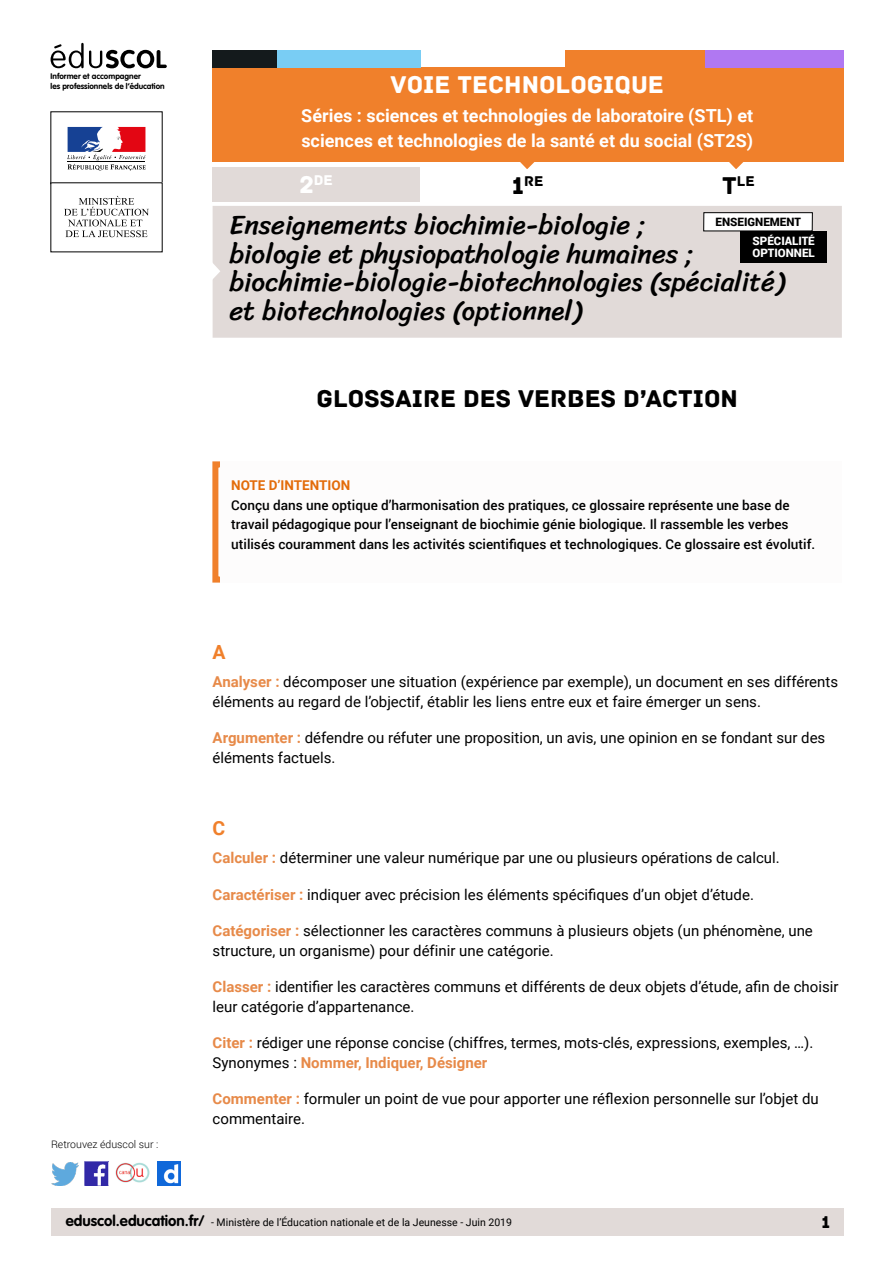
<style>
.page{position:relative;width:893px;height:1263px;background:#fff}
.page>*{position:absolute;margin:0;border:0;box-sizing:border-box;transform-origin:0 0}
.t1{font:27px/28.5px "Sriracha";color:#000}
.t2{font:25.5px "Archive";color:#000}
.t3{font:25.5px "Archive";color:#fff}
.t4{font:700 19.5px "Roboto";color:#f0802b}
.t5{font:700 18px/25.2px "Roboto";color:#fff}
.t6{font:18px "Archive";color:#000}
.t7{font:15px/19.5px "Roboto";color:#000}
.t8{font:14.85px "Archive";color:#000}
.t9{font:14.85px "Archive";color:#fff}
.t10{font:500 13.5px/19.5px "Roboto";color:#000}
.t11{font:700 13.5px "Roboto";color:#e36c0a}
.t12{font:900 11.55px/12px "Roboto";color:#fff}
.t13{font:900 11.55px "Roboto";color:#000}
.t14{font:10.5px "Roboto";color:#000}
.t15{font:300 10.5px "Roboto";color:#000}
.t16{font:700 8.1px/9.8px "VAG Rounded Std";color:#000}
.s1{font-size:25.5px}
.s2{font-weight:700;color:#e78a49}
.s3{font-family:"VAG Rounded Std";font-weight:700;font-size:15px}
</style>
<div class="page">
<div style="left:51px;top:1209px;width:792px;height:27px;background:#e1dad8"></div>
<img style="left:85px;top:1162px;width:23px;height:23px">
<img style="left:51px;top:1163px;width:28px;height:22px">
<img style="left:158px;top:1162px;width:22px;height:23px">
<img style="left:115px;top:1162px;width:35px;height:21px">
<svg style="left:729px;top:162px;width:15px;height:7px"></svg>
<svg style="left:520px;top:162px;width:15px;height:7px"></svg>
<div style="left:213px;top:206px;width:629px;height:132px;background:#e1dad8"></div>
<div style="left:213px;top:167px;width:207px;height:35px;background:#e1dad8"></div>
<div style="left:213px;top:68px;width:630px;height:94px;background:#f0802b"></div>
<svg style="left:212px;top:258px;width:8px;height:26px"></svg>
<div style="left:277px;top:50px;width:143px;height:18px;background:#79cdf4"></div>
<div style="left:213px;top:50px;width:64px;height:18px;background:#141a1c"></div>
<div style="left:704px;top:50px;width:139px;height:18px;background:#b078f2"></div>
<div style="left:565px;top:50px;width:140px;height:18px;background:#f0802b"></div>
<svg style="left:703px;top:212px;width:110px;height:20px"></svg>
<div style="left:740px;top:231px;width:87px;height:32px;background:#000"></div>
<svg style="left:67px;top:127px;width:79px;height:44px"></svg>
<hr style="left:67px;top:161px;width:78px;height:1px;background:#000">
<svg style="left:64px;top:196px;width:85px;height:41px"></svg>
<svg style="left:51px;top:43px;width:116px;height:25px"></svg>
<p class="t16" style="left:51px;top:71px;width:116px">Informer et accompagner<br>les professionnels de l’éducation</p>
<p class="t15" style="left:51px;top:1137px;width:109px">Retrouvez éduscol sur :</p>
<h2 class="t3" style="left:391px;top:69px;width:275px">VOIE TECHNOLOGIQUE</h2>
<p class="t5" style="left:301px;top:102px;width:453px">Séries : sciences et technologies de laboratoire (STL) et sciences et technologies de la santé et du social (ST2S)</p>
<p class="t9" style="left:300px;top:171px;width:35px"><span class="s1">2</span>DE</p>
<p class="t8" style="left:512px;top:172px;width:33px"><span class="s1">1</span>RE</p>
<p class="t8" style="left:722px;top:172px;width:34px"><span class="s1">T</span>LE</p>
<h1 class="t1" style="left:229px;top:211px;width:557px">Enseignements biochimie-biologie ;<br>biologie et physiopathologie humaines ; biochimie-biologie-biotechnologies (spécialité) et biotechnologies (optionnel)</h1>
<p class="t13" style="left:716px;top:213px;width:87px">ENSEIGNEMENT</p>
<p class="t12" style="left:752px;top:234px;width:64px">SPÉCIALITÉ<br>OPTIONNEL</p>
<h2 class="t2" style="left:317px;top:383px;width:423px">GLOSSAIRE DES VERBES D’ACTION</h2>
<p class="t11" style="left:231px;top:476px;width:121px">NOTE D’INTENTION</p>
<p class="t10" style="left:231px;top:495px;width:585px">Conçu dans une optique d’harmonisation des pratiques, ce glossaire représente une base de travail pédagogique pour l’enseignant de biochimie génie biologique. Il rassemble les verbes utilisés couramment dans les activités scientifiques et technologiques. Ce glossaire est évolutif.</p>
<h3 class="t4" style="left:213px;top:639px;width:15px">A</h3>
<p class="t7" style="left:213px;top:672px;width:627px"><span class="s2">Analyser :</span> décomposer une situation (expérience par exemple), un document en ses différents éléments au regard de l’objectif, établir les liens entre eux et faire émerger un sens.</p>
<p class="t7" style="left:213px;top:728px;width:614px"><span class="s2">Argumenter :</span> défendre ou réfuter une proposition, un avis, une opinion en se fondant sur des éléments factuels.</p>
<h3 class="t4" style="left:213px;top:814px;width:14px">C</h3>
<p class="t7" style="left:213px;top:847px;width:569px"><span class="s2">Calculer :</span> déterminer une valeur numérique par une ou plusieurs opérations de calcul.</p>
<p class="t7" style="left:213px;top:884px;width:543px"><span class="s2">Caractériser :</span> indiquer avec précision les éléments spécifiques d’un objet d’étude.</p>
<p class="t7" style="left:213px;top:920px;width:602px"><span class="s2">Catégoriser :</span> sélectionner les caractères communs à plusieurs objets (un phénomène, une structure, un organisme) pour définir une catégorie.</p>
<p class="t7" style="left:213px;top:976px;width:627px"><span class="s2">Classer :</span> identifier les caractères communs et différents de deux objets d’étude, afin de choisir leur catégorie d’appartenance.</p>
<p class="t7" style="left:213px;top:1032px;width:602px"><span class="s2">Citer :</span> rédiger une réponse concise (chiffres, termes, mots-clés, expressions, exemples, …).<br>Synonymes : <span class="s2">Nommer, Indiquer, Désigner</span></p>
<p class="t7" style="left:213px;top:1088px;width:608px"><span class="s2">Commenter :</span> formuler un point de vue pour apporter une réflexion personnelle sur l’objet du commentaire.</p>
<p class="t14" style="left:66px;top:1215px;width:448px"><span class="s3">eduscol.education.fr/</span> - Ministère de l’Éducation nationale et de la Jeunesse - Juin 2019</p>
<p class="t6" style="left:821px;top:1211px;width:10px">1</p>
</div>
